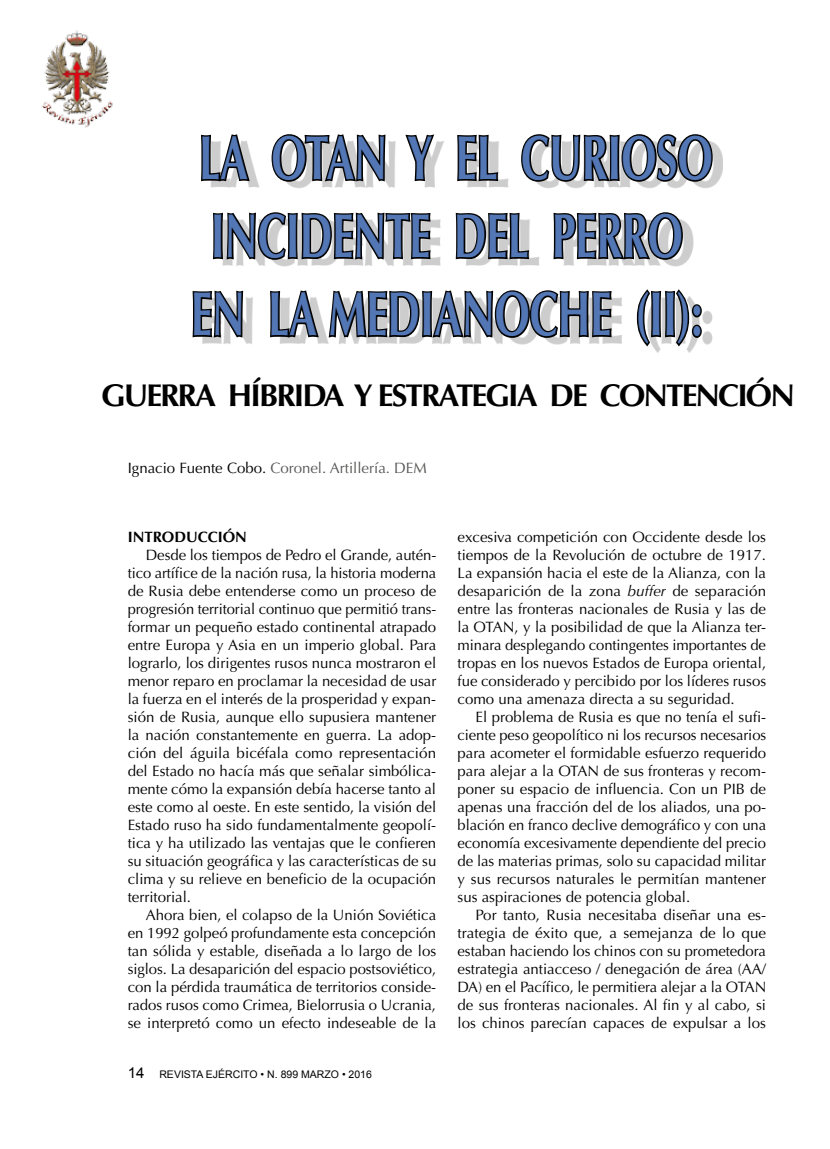
<style>
.page{position:relative;width:830px;height:1149px;background:#fff}
.page>*{position:absolute;margin:0;border:0;box-sizing:border-box;transform-origin:0 0}
.t1{font:700 62.1px/78px "Optima LT Std";color:#5376b5;text-align:center;scale:.68 1}
.t2{font:700 31.5px "Optima LT Std";letter-spacing:-.06em;color:#000}
.t3{font:15px/18px "Optima LT Std";color:#000;text-align:justify}
.t4{font:15px "Optima LT Std";color:#575756}
.t5{font:700 15px "Optima LT Std";color:#000}
.t6{font:10.5px "Arial";color:#000}
.s1{color:#000}
.s2{font-size:15px}
.s3{font-style:italic}
</style>
<div class="page">
<img style="left:41px;top:30px;width:72px;height:98px">
<div style="left:203px;top:140px;width:519px;height:212px;background:#000;opacity:.2"></div>
<svg style="left:201px;top:134px;width:51px;height:49px"></svg>
<svg style="left:270px;top:134px;width:117px;height:49px"></svg>
<svg style="left:403px;top:134px;width:33px;height:49px"></svg>
<svg style="left:455px;top:134px;width:44px;height:49px"></svg>
<svg style="left:519px;top:134px;width:194px;height:49px"></svg>
<svg style="left:211px;top:210px;width:221px;height:51px"></svg>
<svg style="left:454px;top:211px;width:76px;height:50px"></svg>
<svg style="left:551px;top:211px;width:133px;height:50px"></svg>
<svg style="left:192px;top:288px;width:52px;height:51px"></svg>
<svg style="left:268px;top:288px;width:53px;height:51px"></svg>
<svg style="left:327px;top:288px;width:286px;height:51px"></svg>
<svg style="left:635px;top:287px;width:68px;height:62px"></svg>
<h1 class="t1" style="left:191px;top:120px;width:768px">LA OTAN Y EL CURIOSO<br>INCIDENTE DEL PERRO<br>EN LA MEDIANOCHE (II):</h1>
<h2 class="t2" style="left:101px;top:376px;width:695px">GUERRA HÍBRIDA Y ESTRATEGIA DE CONTENCIÓN</h2>
<p class="t4" style="left:128px;top:459px;width:300px"><span class="s1">Ignacio Fuente Cobo.</span> Coronel. Artillería. DEM</p>
<p class="t5" style="left:128px;top:528px;width:121px">INTRODUCCIÓN</p>
<p class="t3" style="left:128px;top:546px;width:310px;text-indent:18px">Desde los tiempos de Pedro el Grande, autén&shy;tico artífice de la nación rusa, la historia moderna de Rusia debe entenderse como un proceso de progresión territorial continuo que permitió trans&shy;formar un pequeño estado continental atrapado entre Europa y Asia en un imperio global. Para lograrlo, los dirigentes rusos nunca mostraron el menor reparo en proclamar la necesidad de usar la fuerza en el interés de la prosperidad y expan&shy;sión de Rusia, aunque ello supusiera mantener la nación constantemente en guerra. La adop&shy;ción del águila bicéfala como representación del Estado no hacía más que señalar simbólica&shy;mente cómo la expansión debía hacerse tanto al este como al oeste. En este sentido, la visión del Estado ruso ha sido fundamentalmente geopolí&shy;tica y ha utilizado las ventajas que le confieren su situación geográfica y las características de su clima y su relieve en beneficio de la ocupación territorial.</p>
<p class="t3" style="left:128px;top:906px;width:310px;text-indent:18px">Ahora bien, el colapso de la Unión Soviética en 1992 golpeó profundamente esta concepción tan sólida y estable, diseñada a lo largo de los siglos. La desaparición del espacio postsoviético, con la pérdida traumática de territorios conside&shy;rados rusos como Crimea, Bielorrusia o Ucrania, se interpretó como un efecto indeseable de la</p>
<p class="t6" style="left:128px;top:1066px;width:246px"><span class="s2">14</span> REVISTA EJÉRCITO • N. 899 MARZO • 2016</p>
<p class="t3" style="left:457px;top:528px;width:310px">excesiva competición con Occidente desde los tiempos de la Revolución de octubre de 1917.<br>La expansión hacia el este de la Alianza, con la desaparición de la zona <span class="s3">buffer</span> de separación entre las fronteras nacionales de Rusia y las de la OTAN, y la posibilidad de que la Alianza ter&shy;minara desplegando contingentes importantes de tropas en los nuevos Estados de Europa oriental, fue considerado y percibido por los líderes rusos como una amenaza directa a su seguridad.</p>
<p class="t3" style="left:457px;top:708px;width:310px;text-indent:18px">El problema de Rusia es que no tenía el sufi&shy;ciente peso geopolítico ni los recursos necesarios para acometer el formidable esfuerzo requerido para alejar a la OTAN de sus fronteras y recom&shy;poner su espacio de influencia. Con un PIB de apenas una fracción del de los aliados, una po&shy;blación en franco declive demográfico y con una economía excesivamente dependiente del precio de las materias primas, solo su capacidad militar y sus recursos naturales le permitían mantener sus aspiraciones de potencia global.</p>
<p class="t3" style="left:457px;top:906px;width:310px;text-indent:18px">Por tanto, Rusia necesitaba diseñar una es&shy;trategia de éxito que, a semejanza de lo que estaban haciendo los chinos con su prometedora estrategia antiacceso / denegación de área (AA/ DA) en el Pacífico, le permitiera alejar a la OTAN de sus fronteras nacionales. Al fin y al cabo, si los chinos parecían capaces de expulsar a los</p>
</div>
